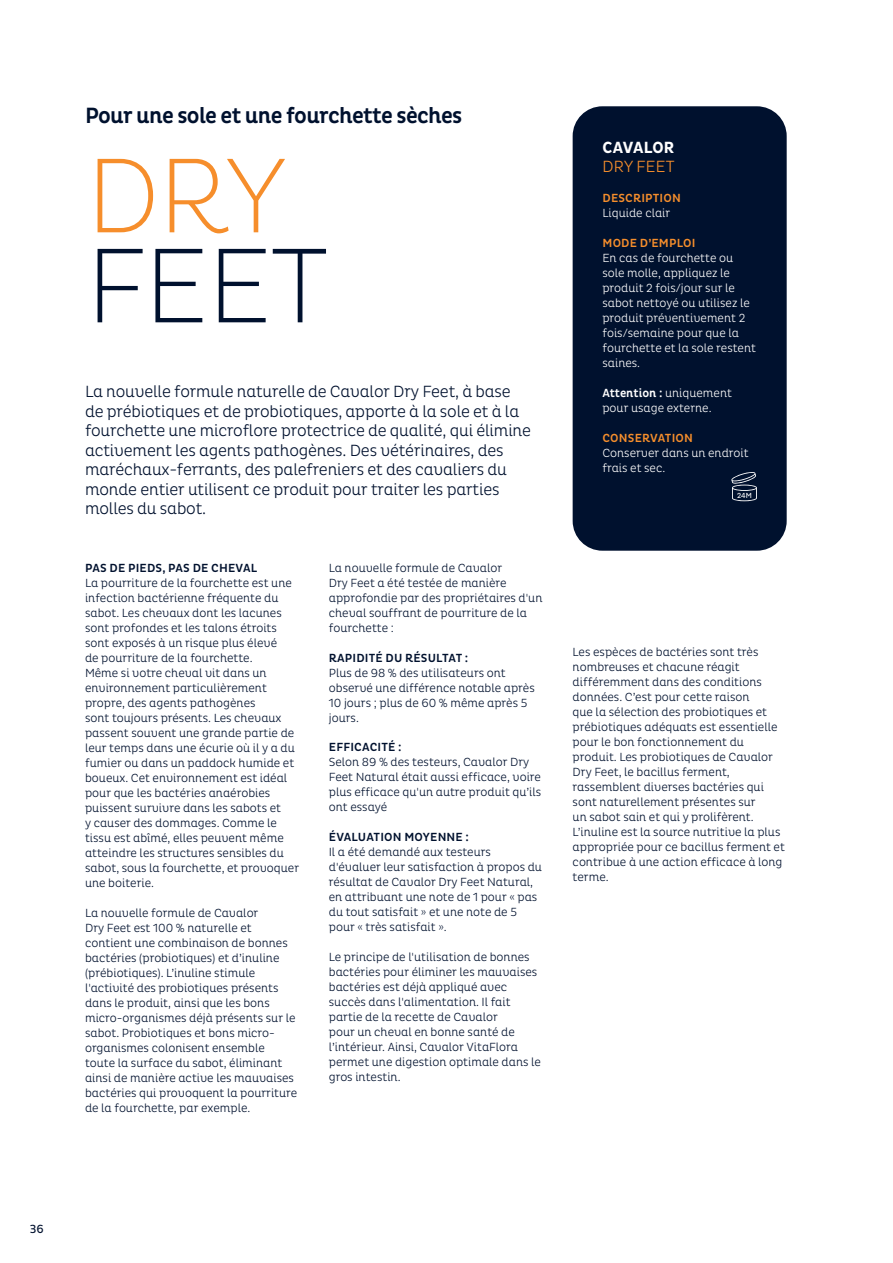
<style>
.page{position:relative;width:893px;height:1263px;background:#fff}
.page>*{position:absolute;margin:0;border:0;box-sizing:border-box;transform-origin:0 0}
.Product{font:200 108px/90px "Pluto Cond";letter-spacing:-.025em;color:#00112e}
.Introtitel{font:500 22.5px "Pluto Cond";letter-spacing:-.03em;color:#00112e}
.Inleiding{font:300 16.5px/19.5px "Pluto Cond";letter-spacing:-.01em;color:#00112e}
.t1{font:700 16.5px/19.5px "Pluto Sans Cond";letter-spacing:.01em;color:#fff}
.Body{font:300 12px/15px "Pluto Cond";color:#00112e}
.Body_-_Wit{font:300 12px/15px "Pluto Cond";color:#fff}
.Body-2{font:500 12px "Pluto Cond";letter-spacing:.015em;color:#00112e}
.Titel{font:500 12px "Pluto Cond";letter-spacing:.015em;color:#f68e2c}
.Titel-2{font:500 12px "Pluto Cond";letter-spacing:.015em;color:#00112e}
.t2{font:condensed 12px "Pluto";color:#00112e}
.t3{font:7.5px "Pluto Sans Cond";color:#fff}
.s1{color:#f68e2c}
.s2{font-weight:300;color:#f68e2c}
.s3{font-weight:500}
</style>
<div class="page">
<div style="left:573px;top:106px;width:214px;height:445px;background:#00112e;border-radius:30px"></div>
<svg style="left:731px;top:472px;width:26px;height:29px"></svg>
<hr style="left:892px;top:0;width:1px;height:1263px;background:#00112e">
<p class="Introtitel" style="left:85px;top:103px;width:379px">Pour une sole et une fourchette sèches</p>
<p class="Product" style="left:86px;top:151px;width:244px"><span class="s1">DRY<br></span>FEET</p>
<p class="Inleiding" style="left:85px;top:382px;width:448px">La nouvelle formule naturelle de Cavalor Dry Feet, à base de prébiotiques et de probiotiques, apporte à la sole et à la fourchette une microflore protectrice de qualité, qui élimine activement les agents pathogènes. Des vétérinaires, des maréchaux-ferrants, des palefreniers et des cavaliers du monde entier utilisent ce produit pour traiter les parties molles du sabot.</p>
<p class="Titel-2" style="left:85px;top:561px;width:173px">PAS DE PIEDS, PAS DE CHEVAL</p>
<p class="Body" style="left:85px;top:575px;width:216px">La pourriture de la fourchette est une infection bactérienne fréquente du sabot. Les chevaux dont les lacunes sont profondes et les talons étroits sont exposés à un risque plus élevé<br>de pourriture de la fourchette.<br>Même si votre cheval vit dans un environnement particulièrement propre, des agents pathogènes<br>sont toujours présents. Les chevaux passent souvent une grande partie de leur temps dans une écurie où il y a du fumier ou dans un paddock humide et boueux. Cet environnement est idéal pour que les bactéries anaérobies puissent survivre dans les sabots et<br>y causer des dommages. Comme le tissu est abîmé, elles peuvent même atteindre les structures sensibles du sabot, sous la fourchette, et provoquer une boiterie.</p>
<p class="Body" style="left:85px;top:905px;width:214px">La nouvelle formule de Cavalor<br>Dry Feet est 100 % naturelle et contient une combinaison de bonnes bactéries (probiotiques) et d’inuline (prébiotiques). L’inuline stimule l'activité des probiotiques présents dans le produit, ainsi que les bons micro-organismes déjà présents sur le sabot. Probiotiques et bons micro&shy;organismes colonisent ensemble toute la surface du sabot, éliminant ainsi de manière active les mauvaises bactéries qui provoquent la pourriture de la fourchette, par exemple.</p>
<p class="Body" style="left:329px;top:560px;width:215px">La nouvelle formule de Cavalor<br>Dry Feet a été testée de manière approfondie par des propriétaires d'un cheval souffrant de pourriture de la fourchette :</p>
<p class="Body-2" style="left:329px;top:651px;width:141px">RAPIDITÉ DU RÉSULTAT :</p>
<p class="Body" style="left:329px;top:665px;width:207px">Plus de 98 % des utilisateurs ont observé une différence notable après<br>10 jours ; plus de 60 % même après 5 jours.</p>
<p class="Body-2" style="left:329px;top:740px;width:74px">EFFICACITÉ :</p>
<p class="Body" style="left:329px;top:755px;width:214px">Selon 89 % des testeurs, Cavalor Dry<br>Feet Natural était aussi efficace, voire plus efficace qu'un autre produit qu’ils ont essayé</p>
<p class="Body-2" style="left:329px;top:830px;width:142px">ÉVALUATION MOYENNE :</p>
<p class="Body" style="left:329px;top:845px;width:215px">Il a été demandé aux testeurs d'évaluer leur satisfaction à propos du résultat de Cavalor Dry Feet Natural, en attribuant une note de 1 pour « pas du tout satisfait » et une note de 5 pour « très satisfait ».</p>
<p class="Body" style="left:329px;top:950px;width:214px">Le principe de l'utilisation de bonnes bactéries pour éliminer les mauvaises bactéries est déjà appliqué avec succès dans l'alimentation. Il fait partie de la recette de Cavalor<br>pour un cheval en bonne santé de l’intérieur. Ainsi, Cavalor VitaFlora permet une digestion optimale dans le gros intestin.</p>
<p class="t1" style="left:602px;top:138px;width:74px">CAVALOR<br><span class="s2">DRY FEET</span></p>
<p class="Titel" style="left:602px;top:191px;width:80px">DESCRIPTION</p>
<p class="Body_-_Wit" style="left:602px;top:206px;width:69px">Liquide clair</p>
<p class="Titel" style="left:602px;top:236px;width:94px">MODE D’EMPLOI</p>
<p class="Body_-_Wit" style="left:602px;top:251px;width:155px">En cas de fourchette ou sole molle, appliquez le produit 2 fois/jour sur le sabot nettoyé ou utilisez le produit préventivement 2 fois/semaine pour que la fourchette et la sole restent saines.</p>
<p class="Body_-_Wit" style="left:602px;top:385px;width:131px"><span class="s3">Attention :</span> uniquement pour usage externe.</p>
<p class="Titel" style="left:602px;top:431px;width:92px">CONSERVATION</p>
<p class="Body_-_Wit" style="left:602px;top:445px;width:148px">Conserver dans un endroit frais et sec.</p>
<p class="t3" style="left:737px;top:491px;width:16px">24M</p>
<p class="Body" style="left:573px;top:645px;width:214px">Les espèces de bactéries sont très nombreuses et chacune réagit différemment dans des conditions données. C’est pour cette raison<br>que la sélection des probiotiques et prébiotiques adéquats est essentielle pour le bon fonctionnement du produit. Les probiotiques de Cavalor Dry Feet, le bacillus ferment, rassemblent diverses bactéries qui sont naturellement présentes sur<br>un sabot sain et qui y prolifèrent.<br>L’inuline est la source nutritive la plus appropriée pour ce bacillus ferment et contribue à une action efficace à long terme.</p>
<p class="t2" style="left:30px;top:1222px;width:16px">36</p>
</div>
